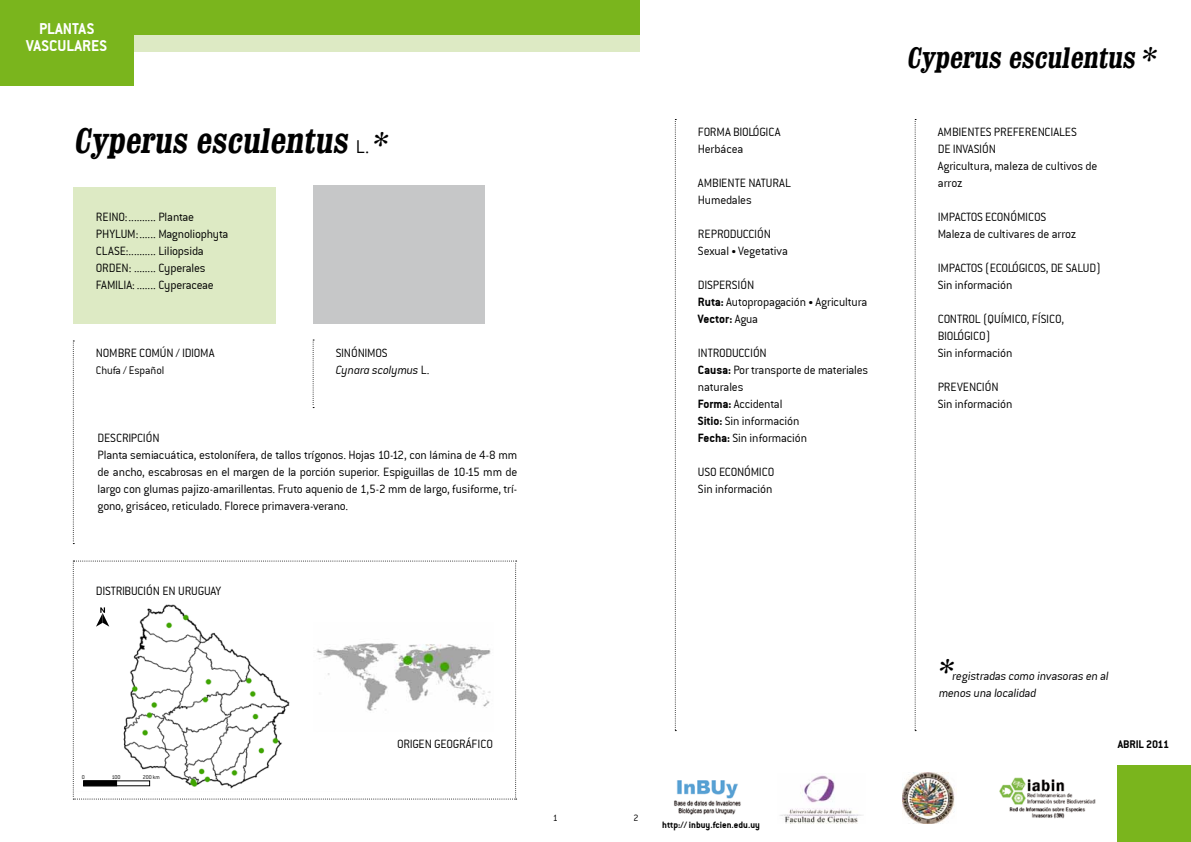
<style>
.page{position:relative;width:1191px;height:842px;background:#fff}
.page>*{position:absolute;margin:0;border:0;box-sizing:border-box;transform-origin:0 0}
.t1{font:700 condensed 36px "Clarendon";color:#000}
.t2{font:700 condensed 30px "Clarendon";color:#000}
.t3{font:17px/17px "Conduit ITCTT Bold";color:#fff;text-align:center}
.t4{font:13px/17px "Conduit ITCTT Light";letter-spacing:-.015em;color:#000}
.t5{font:italic 13px/17px "Conduit ITCTT Light";letter-spacing:-.015em;color:#000}
.t6{font:13px "Conduit ITCTT Bold";color:#000}
.t7{font:12px "Conduit ITCTT Light";letter-spacing:-.01em;color:#000}
.t8{font:12px "Conduit ITCTT Bold";letter-spacing:-.01em;color:#000}
.t9{font:10px "Conduit ITCTT Bold";color:#000}
.t10{font:10px "Conduit ITCTT Light";color:#000}
.t11{font:6px "Conduit ITCTT Light";color:#000}
.s1{font-family:"Conduit ITCTT Light";font-weight:400;font-stretch:normal;font-size:20px}
.s2{font-size:30px}
.s3{font-style:normal}
.s4{font-size:11px}
.s5{font-family:"Conduit ITCTT Bold"}
.s6{font-family:"Conduit ITCTT Light"}
</style>
<div class="page">
<div style="left:73px;top:187px;width:203px;height:136px;background:#ddeac4"></div>
<div style="left:0;top:34px;width:639px;height:17px;background:#ddeac4"></div>
<div style="left:0;top:0;width:639px;height:34px;background:#7ab51d"></div>
<div style="left:0;top:17px;width:133px;height:68px;background:#7ab51d"></div>
<div style="left:1117px;top:765px;width:74px;height:77px;background:#7ab51d"></div>
<svg style="left:73px;top:340px;width:1px;height:204px"></svg>
<svg style="left:313px;top:340px;width:1px;height:68px"></svg>
<img style="left:674px;top:780px;width:67px;height:35px">
<img style="left:902px;top:773px;width:53px;height:51px">
<img style="left:780px;top:775px;width:83px;height:48px">
<img style="left:999px;top:778px;width:96px;height:41px">
<svg style="left:675px;top:119px;width:1px;height:612px"></svg>
<svg style="left:914px;top:119px;width:2px;height:612px"></svg>
<svg style="left:73px;top:561px;width:443px;height:238px"></svg>
<div style="left:83px;top:780px;width:34px;height:6px;background:#000"></div>
<div style="left:83px;top:780px;width:67px;height:6px;border:1px solid #000"></div>
<img style="left:314px;top:622px;width:179px;height:109px">
<div style="left:314px;top:185px;width:171px;height:139px;background:#c6c7c8"></div>
<h3 class="t3" style="left:26px;top:20px;width:82px">PLANTAS<br>VASCULARES</h3>
<h1 class="t1" style="left:73px;top:118px;width:319px">Cyperus esculentus <span class="s1">L .</span> <span class="s2">*</span></h1>
<p class="t4" style="left:96px;top:208px;width:134px">REINO:.......... Plantae<br>PHYLUM:...... Magnoliophyta<br>CLASE:.......... Liliopsida<br>ORDEN: ........ Cyperales<br>FAMILIA: ....... Cyperaceae</p>
<p class="t4" style="left:96px;top:344px;width:120px">NOMBRE COMÚN / IDIOMA</p>
<p class="t7" style="left:96px;top:364px;width:70px">Chufa / Español</p>
<p class="t5" style="left:336px;top:345px;width:95px"><span class="s3">SINÓNIMOS<br></span>Cynara scolymus <span class="s3">L.</span></p>
<p class="t4" style="left:98px;top:429px;width:421px">DESCRIPCIÓN<br>Planta semiacuática, estolonífera, de tallos trígonos. Hojas 10-12, con lámina de 4-8 mm de ancho, escabrosas en el margen de la porción superior. Espiguillas de 10-15 mm de largo con glumas pajizo-amarillentas. Fruto aquenio de 1,5-2 mm de largo, fusiforme, trí&shy;gono, grisáceo, reticulado. Florece primavera-verano.</p>
<p class="t4" style="left:96px;top:582px;width:127px">DISTRIBUCIÓN EN URUGUAY</p>
<p class="t4" style="left:698px;top:123px;width:84px">FORMA BIOlÓGICA<br>Herbácea</p>
<p class="t4" style="left:698px;top:174px;width:13px">Ambiente</p>
<p class="t4" style="left:698px;top:174px;width:58px;text-align:right">natural<br>Humedales</p>
<p class="t4" style="left:698px;top:225px;width:92px">Reproducción<br>Sexual <span class="s4">•</span> Vegetativa</p>
<p class="t4" style="left:698px;top:276px;width:171px">Dispersión<br><span class="s5">Ruta:</span> Autopropagación <span class="s4">•</span> Agricultura</p>
<p class="t6" style="left:698px;top:311px;width:62px">Vector: <span class="s6">Agua</span></p>
<p class="t4" style="left:698px;top:344px;width:172px">Introducción<br><span class="s5">Causa:</span> Por transporte de materiales naturales<br><span class="s5">Forma:</span> Accidental<br><span class="s5">Sitio:</span> Sin información<br><span class="s5">Fecha:</span> Sin información</p>
<p class="t4" style="left:698px;top:463px;width:76px">uso económico<br>Sin información</p>
<p class="t11" style="left:82px;top:773px;width:5px">0</p>
<p class="t11" style="left:112px;top:773px;width:10px">100</p>
<p class="t11" style="left:143px;top:773px;width:19px">200 km</p>
<p class="t4" style="left:397px;top:735px;width:97px">ORIGEN GEOGRÁFICO</p>
<p class="t10" style="left:553px;top:812px;width:7px">1</p>
<p class="t10" style="left:633px;top:812px;width:7px">2</p>
<p class="t9" style="left:662px;top:819px;width:99px">http:// inbuy.fcien.edu.uy</p>
<h2 class="t2" style="left:906px;top:39px;width:255px">Cyperus esculentus *</h2>
<p class="t4" style="left:937px;top:123px;width:13px">Ambientes</p>
<p class="t4" style="left:994px;top:123px;width:7px">preferenciales</p>
<p class="t4" style="left:937px;top:140px;width:161px">de invasión<br>Agricultura, maleza de cultivos de arroz</p>
<p class="t4" style="left:937px;top:208px;width:7px">impactos</p>
<p class="t4" style="left:937px;top:208px;width:140px;text-indent:47px">ECONÓMICOS<br>Maleza de cultivares de arroz</p>
<p class="t4" style="left:937px;top:259px;width:10px">Impactos</p>
<p class="t4" style="left:985px;top:259px;width:12px">(ecológicos</p>
<p class="t4" style="left:1045px;top:259px;width:57px">, DE SALUD)</p>
<p class="t4" style="left:937px;top:276px;width:76px">Sin información</p>
<p class="t4" style="left:937px;top:310px;width:13px">Control</p>
<p class="t4" style="left:983px;top:310px;width:28px">(Químico</p>
<p class="t4" style="left:1027px;top:310px;width:39px">, físico,</p>
<p class="t4" style="left:937px;top:327px;width:7px">biológico</p>
<p class="t4" style="left:937px;top:327px;width:76px;text-indent:48px">)<br>Sin información</p>
<p class="t4" style="left:937px;top:378px;width:76px">Prevención<br>Sin información</p>
<h2 class="t2" style="left:938px;top:651px;width:20px">*</h2>
<p class="t4" style="left:938px;top:667px;width:173px;text-indent:13px">registradas como invasoras en al menos una localidad</p>
<p class="t8" style="left:1117px;top:737px;width:53px">ABRIL 2011</p>
</div>
